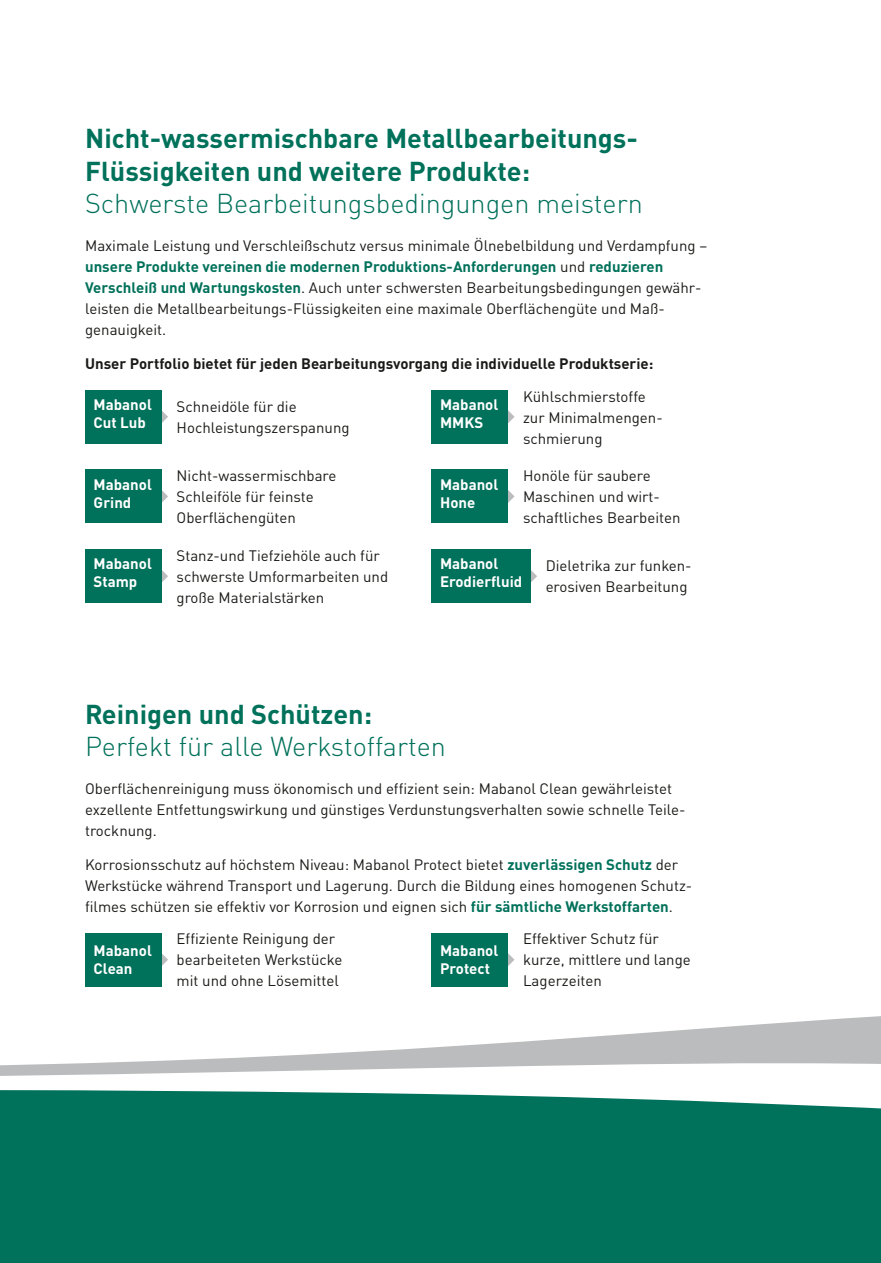
<style>
.page{position:relative;width:881px;height:1263px;background:#fff}
.page>*{position:absolute;margin:0;border:0;box-sizing:border-box;transform-origin:0 0}
.t1{font:700 27px/32.4px "DIN Pro";color:#00715a}
.t2{font:300 27px "DIN Pro";color:#00715a}
.t3{font:15px/21px "DIN Pro";color:#1a1a18}
.t4{font:700 15px/18px "DIN Pro";color:#fff}
.t5{font:700 15px "DIN Pro";color:#1a1a18}
.s1{font-weight:700;color:#00715a}
</style>
<div class="page">
<div style="left:0;top:1023px;width:880px;height:240px;background:#00715a"></div>
<svg style="left:0;top:986px;width:880px;height:123px;fill:#fff"></svg>
<svg style="left:0;top:1003px;width:880px;height:81px;fill:#fff"></svg>
<svg style="left:162px;top:411px;width:6px;height:12px"></svg>
<div style="left:85px;top:390px;width:77px;height:53px;background:#00715a"></div>
<svg style="left:508px;top:410px;width:6px;height:13px"></svg>
<div style="left:431px;top:390px;width:77px;height:53px;background:#00715a"></div>
<svg style="left:162px;top:490px;width:6px;height:12px"></svg>
<div style="left:85px;top:470px;width:77px;height:53px;background:#00715a"></div>
<svg style="left:508px;top:490px;width:6px;height:13px"></svg>
<div style="left:431px;top:470px;width:77px;height:53px;background:#00715a"></div>
<svg style="left:162px;top:570px;width:6px;height:12px"></svg>
<div style="left:85px;top:549px;width:77px;height:54px;background:#00715a"></div>
<svg style="left:530px;top:569px;width:7px;height:14px"></svg>
<div style="left:431px;top:549px;width:99px;height:54px;background:#00715a"></div>
<svg style="left:162px;top:954px;width:6px;height:12px"></svg>
<div style="left:85px;top:933px;width:77px;height:53px;background:#00715a"></div>
<svg style="left:508px;top:953px;width:6px;height:13px"></svg>
<div style="left:431px;top:933px;width:77px;height:53px;background:#00715a"></div>
<h1 class="t1" style="left:85px;top:119px;width:554px">Nicht-wassermischbare Metallbearbeitungs-<br>Flüssigkeiten und weitere Produkte:</h1>
<h1 class="t2" style="left:85px;top:182px;width:559px">Schwerste Bearbeitungsbedingungen meistern</h1>
<p class="t3" style="left:85px;top:234px;width:623px">Maximale Leistung und Verschleißschutz versus minimale Ölnebelbildung und Verdampfung – <span class="s1">unsere Produkte vereinen die modernen Produktions-Anforderungen</span> und <span class="s1">reduzieren Verschleiß und Wartungskosten</span>. Auch unter schwersten Bearbeitungsbedingungen gewähr&shy;leisten die Metallbearbeitungs-Flüssigkeiten eine maximale Oberflächengüte und Maß&shy;genauigkeit.</p>
<p class="t5" style="left:85px;top:351px;width:569px">Unser Portfolio bietet für jeden Bearbeitungsvorgang die individuelle Produktserie:</p>
<p class="t4" style="left:94px;top:394px;width:60px">Mabanol<br>Cut Lub</p>
<p class="t3" style="left:176px;top:395px;width:174px">Schneidöle für die<br>Hochleistungszerspanung</p>
<p class="t4" style="left:440px;top:394px;width:60px">Mabanol<br>MMKS</p>
<p class="t3" style="left:523px;top:384px;width:141px">Kühlschmierstoffe zur Minimalmengen&shy;schmierung</p>
<p class="t4" style="left:94px;top:473px;width:60px">Mabanol<br>Grind</p>
<p class="t3" style="left:176px;top:464px;width:161px">Nicht-wassermischbare<br>Schleiföle für feinste<br>Oberflächengüten</p>
<p class="t4" style="left:440px;top:473px;width:60px">Mabanol<br>Hone</p>
<p class="t3" style="left:523px;top:464px;width:159px">Honöle für saubere<br>Maschinen und wirt&shy;schaftliches Bearbeiten</p>
<p class="t4" style="left:94px;top:553px;width:60px">Mabanol<br>Stamp</p>
<p class="t3" style="left:176px;top:543px;width:213px">Stanz-und Tiefziehöle auch für schwerste Umformarbeiten und große Materialstärken</p>
<p class="t4" style="left:440px;top:553px;width:84px">Mabanol<br>Erodierfluid</p>
<p class="t3" style="left:545px;top:554px;width:145px">Dieletrika zur funken&shy;erosiven Bearbeitung</p>
<h1 class="t1" style="left:85px;top:694px;width:288px">Reinigen und Schützen:</h1>
<h1 class="t2" style="left:85px;top:725px;width:362px">Perfekt für alle Werkstoffarten</h1>
<p class="t3" style="left:85px;top:776px;width:601px">Oberflächenreinigung muss ökonomisch und effizient sein: Mabanol Clean gewährleistet exzellente Entfettungswirkung und günstiges Verdunstungsverhalten sowie schnelle Teile&shy;trocknung.</p>
<p class="t3" style="left:85px;top:852px;width:608px">Korrosionsschutz auf höchstem Niveau: Mabanol Protect bietet <span class="s1">zuverlässigen Schutz</span> der<br>Werkstücke während Transport und Lagerung. Durch die Bildung eines homogenen Schutz&shy;filmes schützen sie effektiv vor Korrosion und eignen sich <span class="s1">für sämtliche Werkstoffarten</span>.</p>
<p class="t4" style="left:94px;top:940px;width:60px">Mabanol<br>Clean</p>
<p class="t3" style="left:523px;top:927px;width:169px">Effektiver Schutz für kurze, mittlere und lange<br>Lagerzeiten</p>
<p class="t3" style="left:176px;top:927px;width:167px">Effiziente Reinigung der bearbeiteten Werkstücke mit und ohne Lösemittel</p>
<p class="t4" style="left:440px;top:940px;width:60px">Mabanol<br>Protect</p>
</div>
